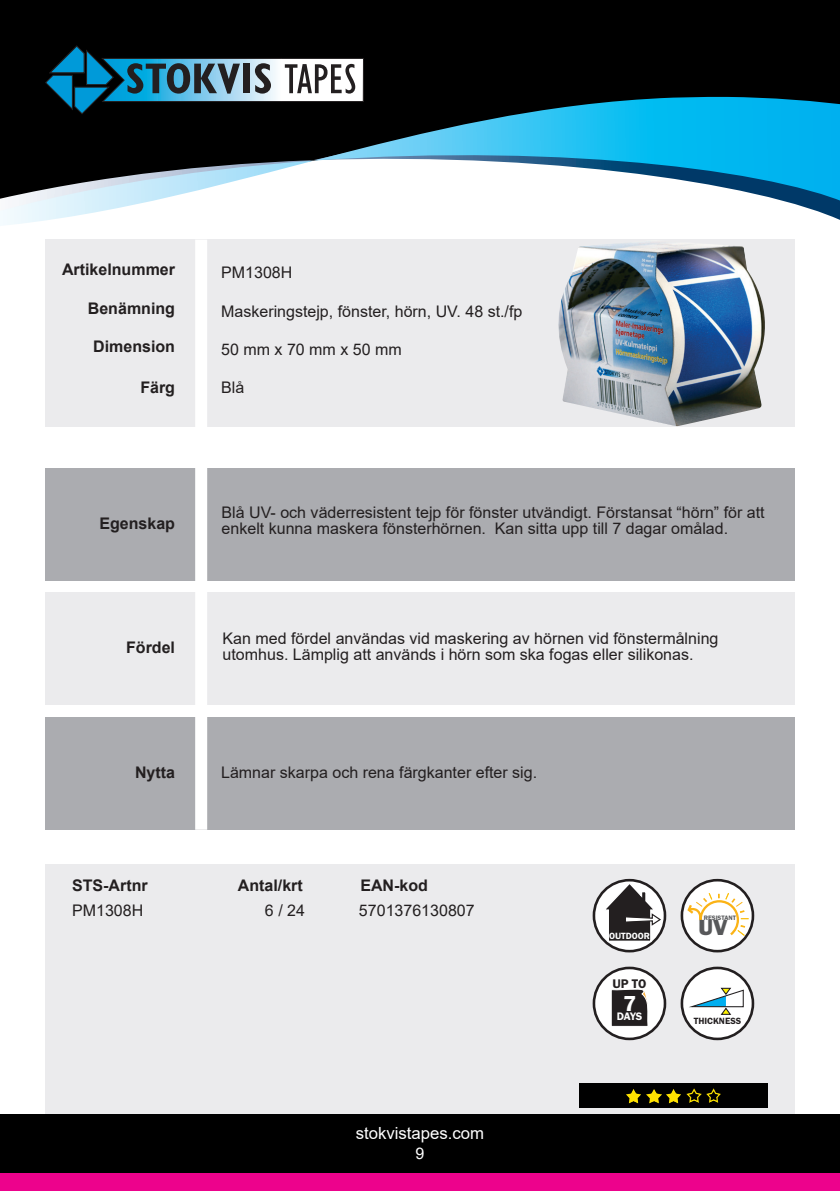
<style>
.page{position:relative;width:840px;height:1191px;background:#fff}
.page>*{position:absolute;margin:0;border:0;box-sizing:border-box;transform-origin:0 0}
.t1{font:800 22.6px "Franklin Gothic";color:#57585a}
.t2{font:16.8px "Arial";color:#fff}
.t3{font:16px/16px "Arial";color:#231f20}
.t4{font:700 16px "Arial";color:#231f20}
.t5{font:16px "Arial";color:#fff}
.t6{font:600 13px "Franklin Gothic";color:#231f20}
.t7{font:600 11.2px "Franklin Gothic";color:#fff}
.t8{font:600 9.4px "Franklin Gothic";color:#231f20}
.t9{font:600 9.4px "Franklin Gothic";color:#fff}
.t10{font:600 6.6px "Franklin Gothic";color:#57585a}
</style>
<div class="page">
<div style="left:45px;top:240px;width:749px;height:187px;background:#ebebed"></div>
<div style="left:0;top:0;width:839px;height:97px;background:#000"></div>
<svg style="left:0;top:97px;width:839px;height:129px"></svg>
<div style="left:45px;top:717px;width:749px;height:112px;background:#abacb0"></div>
<div style="left:45px;top:592px;width:749px;height:113px;background:#ebebed"></div>
<div style="left:45px;top:468px;width:749px;height:112px;background:#abacb0"></div>
<svg style="left:45px;top:46px;width:318px;height:68px;background:#3d5e6b"></svg>
<div style="left:45px;top:864px;width:749px;height:273px;background:#ebebed"></div>
<div style="left:0;top:1114px;width:839px;height:77px;background:#000"></div>
<div style="left:195px;top:240px;width:12px;height:589px;background:#fff"></div>
<div style="left:0;top:1173px;width:839px;height:18px;background:#ed028c"></div>
<div style="left:578px;top:1083px;width:189px;height:24px;background:#000"></div>
<img style="left:558px;top:243px;width:207px;height:183px">
<svg style="left:593px;top:880px;width:71px;height:71px"></svg>
<div style="left:592px;top:879px;width:74px;height:73px;border:3px solid #231f20;border-radius:50%"></div>
<svg style="left:600px;top:881px;width:61px;height:61px;background:#828080"></svg>
<div style="left:593px;top:968px;width:71px;height:71px;background:#fff;border-radius:50%"></div>
<div style="left:592px;top:966px;width:74px;height:74px;border:3px solid #231f20;border-radius:50%"></div>
<svg style="left:611px;top:989px;width:37px;height:37px"></svg>
<div style="left:681px;top:968px;width:71px;height:71px;background:#fff;border-radius:50%"></div>
<div style="left:680px;top:966px;width:73px;height:74px;border:3px solid #231f20;border-radius:50%"></div>
<svg style="left:690px;top:987px;width:53px;height:28px"></svg>
<svg style="left:681px;top:880px;width:71px;height:71px"></svg>
<div style="left:680px;top:879px;width:73px;height:73px;border:3px solid #231f20;border-radius:50%"></div>
<svg style="left:686px;top:892px;width:62px;height:45px;background:#f9f0de"></svg>
<img style="left:626px;top:1089px;width:14px;height:14px">
<img style="left:646px;top:1089px;width:14px;height:14px">
<img style="left:666px;top:1089px;width:14px;height:14px">
<img style="left:706px;top:1088px;width:14px;height:14px">
<img style="left:686px;top:1088px;width:15px;height:14px">
<p class="t4" style="left:62px;top:258px;width:114px">Artikelnummer</p>
<p class="t4" style="left:88px;top:297px;width:89px">Benämning</p>
<p class="t4" style="left:93px;top:335px;width:83px">Dimension</p>
<p class="t4" style="left:140px;top:376px;width:36px">Färg</p>
<p class="t4" style="left:99px;top:512px;width:77px">Egenskap</p>
<p class="t4" style="left:126px;top:636px;width:50px">Fördel</p>
<p class="t4" style="left:135px;top:761px;width:41px">Nytta</p>
<p class="t3" style="left:221px;top:264px;width:73px">PM1308H</p>
<p class="t3" style="left:221px;top:303px;width:302px">Maskeringstejp, fönster, hörn, UV. 48 st./fp</p>
<p class="t3" style="left:221px;top:341px;width:182px">50 mm x 70 mm x 50 mm</p>
<p class="t3" style="left:221px;top:380px;width:25px">Blå</p>
<p class="t3" style="left:221px;top:505px;width:544px">Blå UV- och väderresistent tejp för fönster utvändigt. Förstansat “hörn” för att enkelt kunna maskera fönsterhörnen. Kan sitta upp till 7 dagar omålad.</p>
<p class="t3" style="left:222px;top:630px;width:497px">Kan med fördel användas vid maskering av hörnen vid fönstermålning utomhus. Lämplig att används i hörn som ska fogas eller silikonas.</p>
<p class="t3" style="left:221px;top:764px;width:317px">Lämnar skarpa och rena färgkanter efter sig.</p>
<p class="t4" style="left:72px;top:873px;width:77px">STS-Artnr</p>
<p class="t4" style="left:238px;top:873px;width:66px">Antal/krt</p>
<p class="t4" style="left:360px;top:873px;width:69px">EAN-kod</p>
<p class="t3" style="left:72px;top:902px;width:73px">PM1308H</p>
<p class="t3" style="left:265px;top:902px;width:42px">6 / 24</p>
<p class="t3" style="left:359px;top:902px;width:117px">5701376130807</p>
<p class="t2" style="left:355px;top:1121px;width:130px">stokvistapes.com</p>
<p class="t5" style="left:415px;top:1142px;width:10px">9</p>
<p class="t9" style="left:609px;top:930px;width:42px">OUTDOOR</p>
<p class="t6" style="left:612px;top:975px;width:36px">UP TO</p>
<p class="t7" style="left:616px;top:1009px;width:27px"><sup>7</sup>DAYS</p>
<p class="t10" style="left:703px;top:913px;width:34px">RESISTANT</p>
<p class="t1" style="left:698px;top:912px;width:31px">UV</p>
<p class="t8" style="left:693px;top:1014px;width:49px">THICKNESS</p>
</div>
